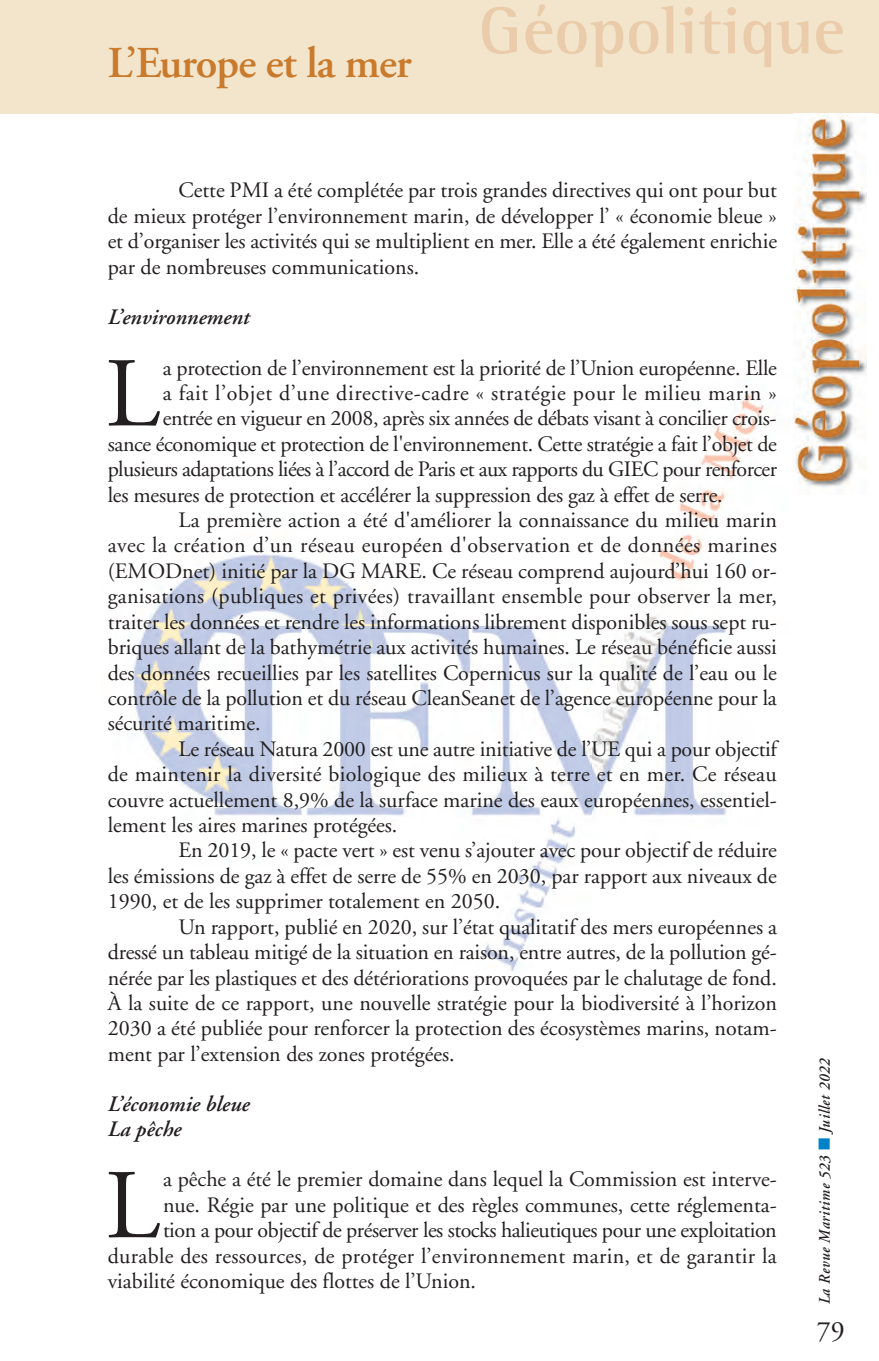
<style>
.page{position:relative;width:879px;height:1361px;background:#fff}
.page>*{position:absolute;margin:0;border:0;box-sizing:border-box;transform-origin:0 0}
.t1{font:98.6px "Adobe Garamond";color:#231f20}
.t2{font:700 68px "Rotis Semi Serif";color:#eacbaa}
.t3{font:600 44px "Adobe Garamond";letter-spacing:-.02em;color:#c97a2d}
.t4{font:28px "Adobe Garamond";color:#231f20}
.t5{font:22px/25.4px "Adobe Garamond";color:#231f20;text-align:justify}
.t6{font:22px "Adobe Garamond";letter-spacing:-.02em;color:#231f20}
.t7{font:22px "Adobe Garamond";letter-spacing:-.025em;color:#231f20}
.t8{font:22px "Adobe Garamond";letter-spacing:.02em;color:#231f20}
.t9{font:22px "Adobe Garamond";letter-spacing:.03em;color:#231f20}
.t10{font:italic 600 22px/24.8px "Adobe Garamond";color:#231f20}
.t11{font:italic 600 16px "Adobe Garamond";letter-spacing:.045em;color:#231f20;scale:.9 1}
.s1{color:#0082c8}
</style>
<div class="page">
<img style="left:133px;top:393px;width:631px;height:579px">
<img style="left:794px;top:113px;width:73px;height:374px">
<div style="left:0;top:0;width:23px;height:113px;background:#f2e5cb"></div>
<h3 class="t3" style="left:108px;top:46px;width:305px">L’Europe et la mer</h3>
<h2 class="t2" style="left:479px;top:8px;width:368px">Géopolitique</h2>
<p class="t5" style="left:108px;top:179px;width:671px;text-indent:71px">Cette PMI a été complétée par trois grandes directives qui ont pour but de mieux protéger l’environnement marin, de développer l’ « économie bleue » et d’organiser les activités qui se multiplient en mer. Elle a été également enrichie par de nombreuses communications.</p>
<p class="t10" style="left:108px;top:306px;width:143px">L’environnement</p>
<h1 class="t1" style="left:105px;top:355px;width:56px">L</h1>
<p class="t5" style="left:163px;top:357px;width:615px">a protection de l’environnement est la priorité de l’Union européenne. Elle</p>
<p class="t9" style="left:163px;top:384px;width:615px">a fait l’objet d’une directive-cadre « stratégie pour le milieu marin »</p>
<p class="t6" style="left:163px;top:410px;width:615px">entrée en vigueur en 2008, après six années de débats visant à concilier crois-</p>
<p class="t5" style="left:108px;top:433px;width:670px">sance économique et protection de l'environnement. Cette stratégie a fait l’objet de</p>
<p class="t7" style="left:108px;top:460px;width:671px">plusieurs adaptations liées à l’accord de Paris et aux rapports du GIEC pour renforcer</p>
<p class="t5" style="left:108px;top:484px;width:616px">les mesures de protection et accélérer la suppression des gaz à effet de serre.</p>
<p class="t5" style="left:179px;top:509px;width:600px">La première action a été d'améliorer la connaissance du milieu marin</p>
<p class="t8" style="left:108px;top:537px;width:670px">avec la création d’un réseau européen d'observation et de données marines</p>
<p class="t5" style="left:108px;top:560px;width:670px">(EMODnet) initié par la DG MARE. Ce réseau comprend aujourd’hui 160 or-</p>
<p class="t5" style="left:108px;top:585px;width:670px">ganisations (publiques et privées) travaillant ensemble pour observer la mer,</p>
<p class="t5" style="left:108px;top:611px;width:670px">traiter les données et rendre les informations librement disponibles sous sept ru-</p>
<p class="t5" style="left:108px;top:636px;width:670px">briques allant de la bathymétrie aux activités humaines. Le réseau bénéficie aussi</p>
<p class="t5" style="left:108px;top:662px;width:670px">des données recueillies par les satellites Copernicus sur la qualité de l’eau ou le</p>
<p class="t5" style="left:108px;top:687px;width:670px">contrôle de la pollution et du réseau CleanSeanet de l’agence européenne pour la</p>
<p class="t5" style="left:108px;top:712px;width:154px">sécurité maritime.</p>
<p class="t5" style="left:179px;top:738px;width:600px">Le réseau Natura 2000 est une autre initiative de l’UE qui a pour objectif</p>
<p class="t5" style="left:108px;top:763px;width:670px">de maintenir la diversité biologique des milieux à terre et en mer. Ce réseau</p>
<p class="t5" style="left:108px;top:789px;width:670px">couvre actuellement 8,9% de la surface marine des eaux européennes, essentiel-</p>
<p class="t5" style="left:108px;top:814px;width:291px">lement les aires marines protégées.</p>
<p class="t5" style="left:179px;top:839px;width:600px">En 2019, le « pacte vert » est venu s’ajouter avec pour objectif de réduire</p>
<p class="t5" style="left:108px;top:865px;width:670px">les émissions de gaz à effet de serre de 55% en 2030, par rapport aux niveaux de</p>
<p class="t5" style="left:108px;top:890px;width:394px">1990, et de les supprimer totalement en 2050.</p>
<p class="t5" style="left:179px;top:916px;width:600px">Un rapport, publié en 2020, sur l’état qualitatif des mers européennes a</p>
<p class="t5" style="left:108px;top:941px;width:670px">dressé un tableau mitigé de la situation en raison, entre autres, de la pollution gé-</p>
<p class="t5" style="left:108px;top:967px;width:670px">nérée par les plastiques et des détériorations provoquées par le chalutage de fond.</p>
<p class="t5" style="left:108px;top:992px;width:670px">À la suite de ce rapport, une nouvelle stratégie pour la biodiversité à l’horizon</p>
<p class="t5" style="left:108px;top:1017px;width:670px">2030 a été publiée pour renforcer la protection des écosystèmes marins, notam-</p>
<p class="t5" style="left:108px;top:1043px;width:348px">ment par l’extension des zones protégées.</p>
<p class="t10" style="left:108px;top:1093px;width:143px">L’économie bleue<br>La pêche</p>
<h1 class="t1" style="left:105px;top:1166px;width:56px">L</h1>
<p class="t5" style="left:163px;top:1168px;width:615px">a pêche a été le premier domaine dans lequel la Commission est interve-</p>
<p class="t5" style="left:163px;top:1194px;width:615px">nue. Régie par une politique et des règles communes, cette réglementa-</p>
<p class="t6" style="left:163px;top:1221px;width:615px">tion a pour objectif de préserver les stocks halieutiques pour une exploitation</p>
<p class="t5" style="left:108px;top:1245px;width:670px">durable des ressources, de protéger l’environnement marin, et de garantir la</p>
<p class="t5" style="left:108px;top:1270px;width:370px">viabilité économique des flottes de l’Union.</p>
<p class="t11" style="left:818px;top:1304px;width:275px;rotate:-90deg">La Revue Maritime 523 <span class="s1">■</span> Juillet 2022</p>
<p class="t4" style="left:817px;top:1320px;width:29px">79</p>
</div>
